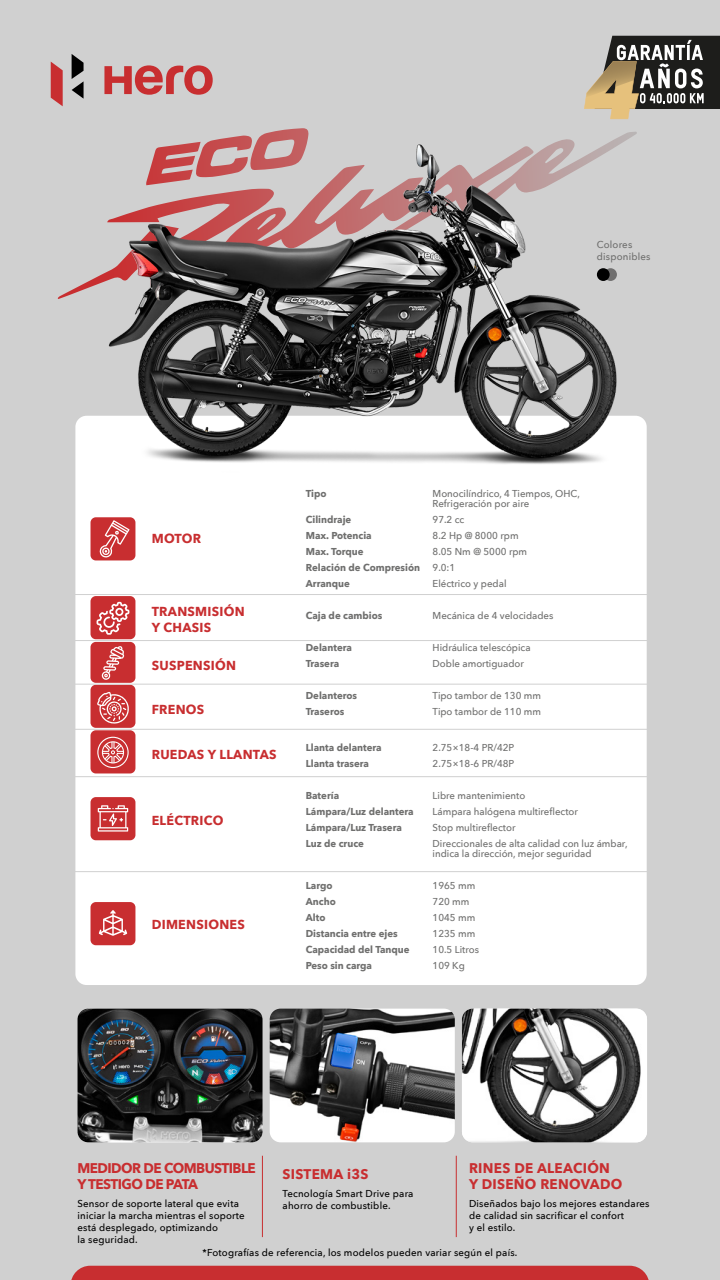
<style>
.page{position:relative;width:720px;height:1280px;background:#d0d0d0}
.page>*{position:absolute;margin:0;border:0;box-sizing:border-box;transform-origin:0 0}
.t1{font:700 14px/16px "Avenir Next";letter-spacing:.005em;color:#c82e30}
.t2{font:700 14px/16px "Avenir Next";letter-spacing:-.04em;color:#c82e30}
.t3{font:700 13px/16px "Avenir Next";letter-spacing:.02em;color:#c82e30}
.t4{font:500 10px/10px "Avenir Next";color:#6f6f6e}
.t5{font:500 10px/12px "Avenir Next";letter-spacing:.02em;color:#000}
.t6{font:700 10px/16px "Avenir Next";color:#6f6f6e}
.t7{font:500 10px/12px "Avenir Next";letter-spacing:.02em;color:#6f6f6e}
.s1{font-weight:500}
</style>
<div class="page">
<div style="left:71px;top:1266px;width:578px;height:14px;background:#c82e30"></div>
<div style="left:75px;top:416px;width:572px;height:569px;background:#fff;border-radius:11px"></div>
<svg style="left:58px;top:128px;width:251px;height:171px"></svg>
<img style="left:95px;top:134px;width:539px;height:330px">
<div style="left:91px;top:517px;width:44px;height:43px;background:#c82e30;border-radius:5px"></div>
<div style="left:91px;top:596px;width:44px;height:43px;background:#c82e30;border-radius:5px"></div>
<div style="left:91px;top:642px;width:44px;height:41px;background:#c82e30;border-radius:5px"></div>
<div style="left:91px;top:685px;width:44px;height:43px;background:#c82e30;border-radius:5px"></div>
<div style="left:91px;top:730px;width:44px;height:43px;background:#c82e30;border-radius:5px"></div>
<div style="left:91px;top:797px;width:44px;height:43px;background:#c82e30;border-radius:5px"></div>
<div style="left:91px;top:902px;width:44px;height:43px;background:#c82e30;border-radius:5px"></div>
<hr style="left:74px;top:594px;width:574px;height:1px;background:#d0d0d0">
<hr style="left:74px;top:640px;width:574px;height:1px;background:#d0d0d0">
<hr style="left:74px;top:684px;width:574px;height:1px;background:#d0d0d0">
<hr style="left:74px;top:729px;width:574px;height:1px;background:#d0d0d0">
<hr style="left:74px;top:776px;width:574px;height:1px;background:#d0d0d0">
<hr style="left:74px;top:871px;width:574px;height:1px;background:#d0d0d0">
<svg style="left:99px;top:520px;width:31px;height:38px"></svg>
<svg style="left:97px;top:602px;width:32px;height:33px"></svg>
<svg style="left:102px;top:646px;width:22px;height:34px"></svg>
<svg style="left:97px;top:692px;width:32px;height:32px"></svg>
<svg style="left:97px;top:737px;width:32px;height:31px"></svg>
<svg style="left:98px;top:805px;width:30px;height:27px"></svg>
<svg style="left:99px;top:910px;width:28px;height:26px"></svg>
<svg style="left:104px;top:65px;width:109px;height:30px"></svg>
<svg style="left:72px;top:54px;width:12px;height:45px"></svg>
<svg style="left:51px;top:62px;width:12px;height:44px"></svg>
<hr style="left:262px;top:1156px;width:1px;height:81px;background:#c82e30">
<hr style="left:456px;top:1156px;width:1px;height:81px;background:#c82e30">
<img style="left:77px;top:1009px;width:186px;height:133px">
<img style="left:270px;top:1009px;width:185px;height:133px">
<img style="left:462px;top:1009px;width:185px;height:133px">
<div style="left:604px;top:268px;width:13px;height:13px;background:#706f6f;border-radius:50%"></div>
<div style="left:597px;top:268px;width:13px;height:13px;background:#000;border-radius:50%"></div>
<svg style="left:584px;top:36px;width:136px;height:83px"></svg>
<p class="t7" style="left:597px;top:238px;width:55px">Colores disponibles</p>
<h2 class="t3" style="left:152px;top:530px;width:51px">MOTOR</h2>
<h2 class="t3" style="left:152px;top:603px;width:94px">TRANSMISIÓN<br>Y CHASIS</h2>
<h2 class="t3" style="left:152px;top:657px;width:86px">SUSPENSIÓN</h2>
<h2 class="t3" style="left:152px;top:701px;width:54px">FRENOS</h2>
<h2 class="t3" style="left:152px;top:746px;width:126px">RUEDAS Y LLANTAS</h2>
<h2 class="t3" style="left:152px;top:812px;width:73px">ELÉCTRICO</h2>
<h2 class="t3" style="left:152px;top:916px;width:95px">DIMENSIONES</h2>
<p class="t6" style="left:306px;top:485px;width:22px">Tipo</p>
<p class="t4" style="left:433px;top:488px;width:149px">Monocilíndrico, 4 Tiempos, OHC,<br>Refrigeración por aire</p>
<p class="t6" style="left:306px;top:511px;width:47px">Cilindraje</p>
<p class="t4" style="left:433px;top:514px;width:33px">97.2 cc</p>
<p class="t6" style="left:306px;top:527px;width:67px">Max. Potencia</p>
<p class="t4" style="left:433px;top:530px;width:88px">8.2 Hp @ 8000 rpm</p>
<p class="t6" style="left:306px;top:543px;width:59px">Max. Torque</p>
<p class="t6" style="left:306px;top:543px;width:223px;text-indent:127px"><span class="s1">8.05 Nm @ 5000 rpm<br></span>Relación de Compresión <span class="s1">9.0:1<br></span>Arranque</p>
<p class="t4" style="left:433px;top:578px;width:75px">Eléctrico y pedal</p>
<p class="t6" style="left:306px;top:607px;width:78px">Caja de cambios</p>
<p class="t4" style="left:433px;top:610px;width:122px">Mecánica de 4 velocidades</p>
<p class="t6" style="left:306px;top:639px;width:48px">Delantera</p>
<p class="t4" style="left:433px;top:642px;width:100px">Hidráulica telescópica</p>
<p class="t6" style="left:306px;top:655px;width:35px">Trasera</p>
<p class="t4" style="left:433px;top:658px;width:93px">Doble amortiguador</p>
<p class="t6" style="left:306px;top:687px;width:53px">Delanteros</p>
<p class="t4" style="left:433px;top:690px;width:110px">Tipo tambor de 130 mm</p>
<p class="t6" style="left:306px;top:703px;width:40px">Traseros</p>
<p class="t4" style="left:433px;top:706px;width:110px">Tipo tambor de 110 mm</p>
<p class="t6" style="left:306px;top:739px;width:77px">Llanta delantera</p>
<p class="t4" style="left:433px;top:742px;width:83px">2.75×18-4 PR/42P</p>
<p class="t6" style="left:306px;top:755px;width:65px">Llanta trasera</p>
<p class="t4" style="left:433px;top:758px;width:83px">2.75×18-6 PR/48P</p>
<p class="t6" style="left:306px;top:787px;width:35px">Batería</p>
<p class="t4" style="left:433px;top:790px;width:94px">Libre mantenimiento</p>
<p class="t6" style="left:306px;top:803px;width:109px">Lámpara/Luz delantera</p>
<p class="t4" style="left:433px;top:806px;width:147px">Lámpara halógena multireflector</p>
<p class="t6" style="left:306px;top:819px;width:98px">Lámpara/Luz Trasera</p>
<p class="t4" style="left:433px;top:822px;width:84px">Stop multireflector</p>
<p class="t6" style="left:306px;top:835px;width:60px">Luz de cruce</p>
<p class="t4" style="left:433px;top:838px;width:196px">Direccionales de alta calidad con luz ámbar, indica la dirección, mejor seguridad</p>
<p class="t6" style="left:306px;top:877px;width:28px">Largo</p>
<p class="t4" style="left:433px;top:880px;width:44px">1965 mm</p>
<p class="t6" style="left:306px;top:893px;width:32px">Ancho</p>
<p class="t4" style="left:433px;top:896px;width:38px">720 mm</p>
<p class="t6" style="left:306px;top:909px;width:21px">Alto</p>
<p class="t4" style="left:433px;top:912px;width:44px">1045 mm</p>
<p class="t6" style="left:306px;top:925px;width:93px">Distancia entre ejes</p>
<p class="t4" style="left:433px;top:928px;width:44px">1235 mm</p>
<p class="t6" style="left:306px;top:941px;width:105px">Capacidad del Tanque</p>
<p class="t4" style="left:433px;top:944px;width:48px">10.5 Litros</p>
<p class="t6" style="left:306px;top:957px;width:68px">Peso sin carga</p>
<p class="t4" style="left:433px;top:960px;width:34px">109 Kg</p>
<h1 class="t1" style="left:469px;top:1160px;width:155px">RINES DE ALEACIÓN<br>Y DISEÑO RENOVADO</h1>
<p class="t5" style="left:469px;top:1197px;width:182px">Diseñados bajo los mejores estandares de calidad sin sacrificar el confort<br>y el estilo.</p>
<p class="t5" style="left:203px;top:1246px;width:316px">*Fotografías de referencia, los modelos pueden variar según el país.</p>
<h1 class="t2" style="left:77px;top:1160px;width:180px">MEDIDOR DE COMBUSTIBLE<br>Y TESTIGO DE PATA</h1>
<p class="t5" style="left:77px;top:1197px;width:169px">Sensor de soporte lateral que evita iniciar la marcha mientras el soporte está desplegado, optimizando<br>la seguridad.</p>
<h1 class="t1" style="left:283px;top:1166px;width:87px">SISTEMA i3S</h1>
<p class="t5" style="left:283px;top:1187px;width:132px">Tecnología Smart Drive para ahorro de combustible.</p>
</div>
